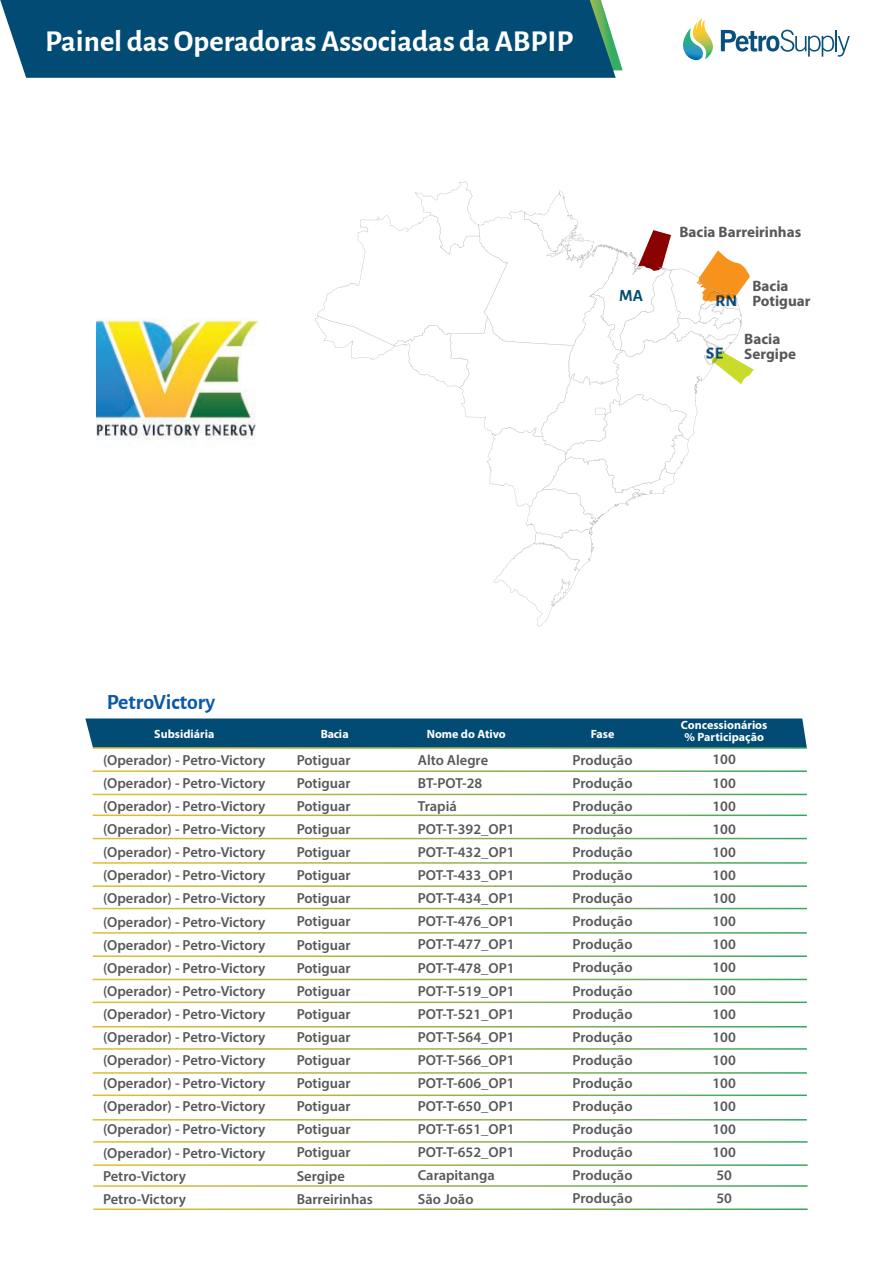
<style>
.page{position:relative;width:893px;height:1263px;background:#fff}
.page>*{position:absolute;margin:0;border:0;box-sizing:border-box;transform-origin:0 0}
.t1{font:700 30.45px "Alegreya Sans";color:#fff}
.t2{font:700 21.75px "Alegreya Sans";color:#0a59a9}
.t3{font:700 17.1px "Alegreya Sans";color:#014b75}
.t4{font:700 15.15px/15.1px "Myriad Pro";color:#57585a}
.t5{font:600 14.55px/23.1px "Myriad Pro";color:#57585a}
.t6{font:700 12px/12px "Myriad Pro";color:#fff}
.s1{font-family:"Alegreya Sans";font-size:17.1px;color:#014b75}
</style>
<div class="page">
<svg style="left:93px;top:814px;width:714px;height:2px"></svg>
<svg style="left:93px;top:838px;width:714px;height:1px"></svg>
<svg style="left:85px;top:718px;width:722px;height:31px;background:#105577"></svg>
<svg style="left:93px;top:770px;width:714px;height:2px"></svg>
<svg style="left:93px;top:794px;width:714px;height:1px"></svg>
<svg style="left:93px;top:862px;width:714px;height:2px"></svg>
<svg style="left:93px;top:885px;width:714px;height:2px"></svg>
<svg style="left:93px;top:908px;width:714px;height:1px"></svg>
<svg style="left:93px;top:932px;width:714px;height:2px"></svg>
<svg style="left:93px;top:955px;width:714px;height:2px"></svg>
<svg style="left:93px;top:979px;width:714px;height:1px"></svg>
<svg style="left:93px;top:1001px;width:714px;height:2px"></svg>
<svg style="left:93px;top:1026px;width:714px;height:1px"></svg>
<svg style="left:93px;top:1048px;width:714px;height:2px"></svg>
<svg style="left:93px;top:1072px;width:714px;height:2px"></svg>
<svg style="left:93px;top:1094px;width:714px;height:2px"></svg>
<svg style="left:93px;top:1119px;width:714px;height:1px"></svg>
<svg style="left:93px;top:1185px;width:715px;height:2px"></svg>
<svg style="left:93px;top:1208px;width:715px;height:2px"></svg>
<svg style="left:93px;top:1141px;width:715px;height:2px"></svg>
<svg style="left:93px;top:1164px;width:715px;height:2px"></svg>
<svg style="left:315px;top:181px;width:435px;height:446px"></svg>
<svg style="left:616px;top:49px;width:7px;height:21px"></svg>
<div style="left:0;top:0;width:616px;height:78px;background:#014b75"></div>
<svg style="left:683px;top:18px;width:30px;height:42px"></svg>
<svg style="left:721px;top:30px;width:129px;height:27px"></svg>
<img style="left:96px;top:318px;width:161px;height:122px">
<img style="left:638px;top:230px;width:33px;height:41px">
<img style="left:700px;top:291px;width:35px;height:23px">
<img style="left:704px;top:334px;width:25px;height:31px">
<h1 class="t1" style="left:45px;top:18px;width:530px">Painel das Operadoras Associadas da ABPIP</h1>
<p class="t3" style="left:619px;top:283px;width:25px">MA</p>
<p class="t4" style="left:679px;top:223px;width:123px">Bacia Barreirinhas</p>
<p class="t4" style="left:752px;top:278px;width:60px">Bacia<br>Potiguar</p>
<p class="t4" style="left:706px;top:331px;width:92px;text-indent:39px">Bacia<br><span class="s1">SE</span> Sergipe</p>
<h2 class="t2" style="left:107px;top:686px;width:110px">PetroVictory</h2>
<p class="t6" style="left:154px;top:727px;width:62px">Subsidiária</p>
<p class="t6" style="left:321px;top:727px;width:30px">Bacia</p>
<p class="t6" style="left:427px;top:727px;width:81px">Nome do Ativo</p>
<p class="t6" style="left:591px;top:727px;width:25px">Fase</p>
<p class="t6" style="left:681px;top:719px;width:88px">Concessionários % Participação</p>
<p class="t5" style="left:103px;top:748px;width:164px">(Operador) - Petro-Victory (Operador) - Petro-Victory (Operador) - Petro-Victory (Operador) - Petro-Victory (Operador) - Petro-Victory (Operador) - Petro-Victory (Operador) - Petro-Victory (Operador) - Petro-Victory (Operador) - Petro-Victory (Operador) - Petro-Victory (Operador) - Petro-Victory (Operador) - Petro-Victory (Operador) - Petro-Victory (Operador) - Petro-Victory (Operador) - Petro-Victory (Operador) - Petro-Victory (Operador) - Petro-Victory (Operador) - Petro-Victory<br>Petro-Victory<br>Petro-Victory</p>
<p class="t5" style="left:297px;top:748px;width:78px">Potiguar<br>Potiguar<br>Potiguar<br>Potiguar<br>Potiguar<br>Potiguar<br>Potiguar<br>Potiguar<br>Potiguar<br>Potiguar<br>Potiguar<br>Potiguar<br>Potiguar<br>Potiguar<br>Potiguar<br>Potiguar<br>Potiguar<br>Potiguar<br>Sergipe<br>Barreirinhas</p>
<p class="t5" style="left:418px;top:748px;width:98px">Alto Alegre<br>BT-POT-28<br>Trapiá<br>POT-T-392_OP1<br>POT-T-432_OP1<br>POT-T-433_OP1<br>POT-T-434_OP1<br>POT-T-476_OP1<br>POT-T-477_OP1<br>POT-T-478_OP1<br>POT-T-519_OP1<br>POT-T-521_OP1<br>POT-T-564_OP1<br>POT-T-566_OP1<br>POT-T-606_OP1<br>POT-T-650_OP1<br>POT-T-651_OP1<br>POT-T-652_OP1<br>Carapitanga<br>São João</p>
<p class="t5" style="left:573px;top:748px;width:61px;text-align:justify">Produção Produção Produção Produção Produção Produção Produção Produção Produção Produção Produção Produção Produção Produção Produção Produção Produção Produção Produção Produção</p>
<p class="t5" style="left:712px;top:748px;width:25px">100<br>100<br>100<br>100<br>100<br>100<br>100<br>100<br>100<br>100<br>100<br>100<br>100<br>100<br>100<br>100<br>100<br>100<br>50<br>50</p>
</div>
